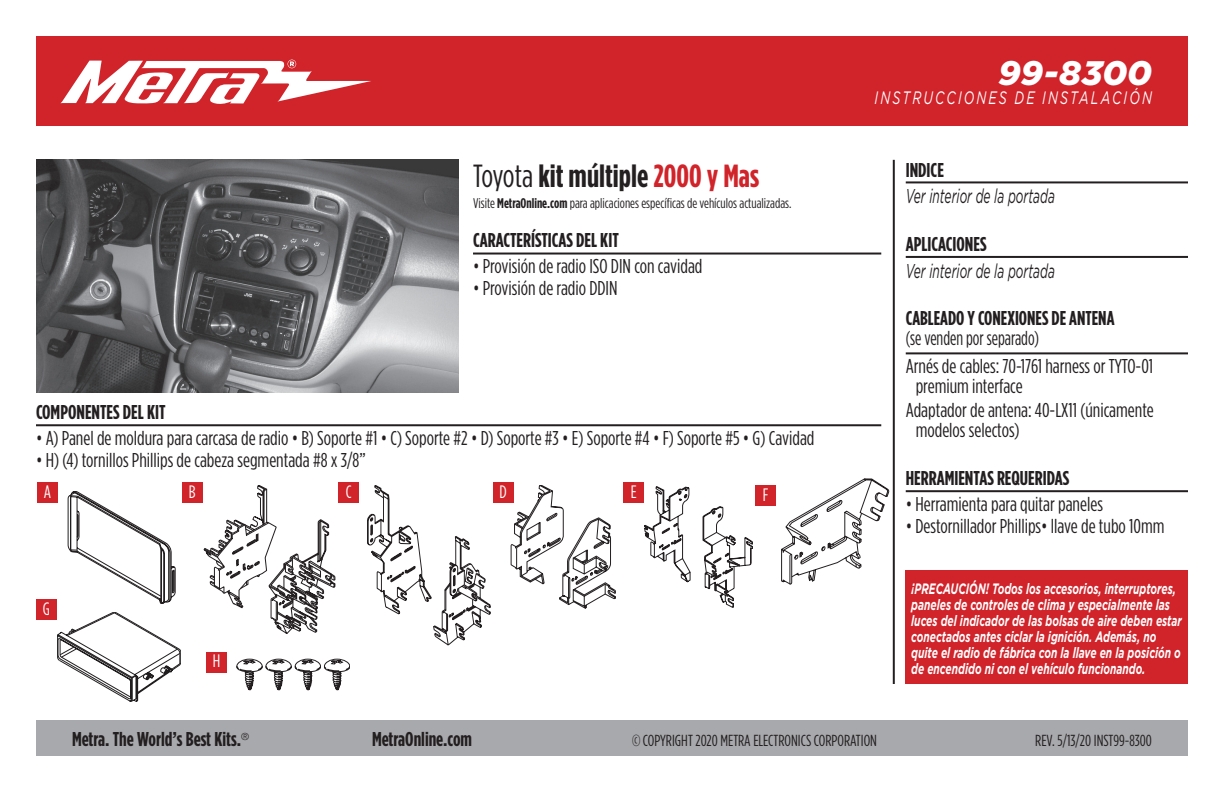
<style>
.page{position:relative;width:1224px;height:792px;background:#fff}
.page>*{position:absolute;margin:0;border:0;box-sizing:border-box;transform-origin:0 0}
.t1{font:italic 900 34px "Gotham";color:#fff}
.t2{font:700 32px "Gotham Condensed";color:#231f20}
.t3{font:20px/24px "Gotham Condensed";color:#231f20}
.t4{font:700 20px "Gotham Condensed";color:#231f20}
.t5{font:20px/28px "Gotham Condensed";color:#231f20;scale:.9 1}
.t6{font:italic 20px "Gotham";color:#231f20;scale:.6 1}
.t7{font:italic 18px "Gotham";letter-spacing:.17em;color:#fff;scale:.7 1}
.t8{font:18px "Gotham Condensed";color:#fff}
.t9{font:16px "Gotham Condensed";color:#231f20}
.t10{font:italic 700 15px/16px "Gotham";color:#fff;scale:.68 1}
.t11{font:14px "Gotham Condensed";color:#231f20}
.s1{font-weight:400}
.s2{color:#d1232a}
.s3{font-weight:700}
</style>
<div class="page">
<div style="left:36px;top:720px;width:1152px;height:36px;background:#a8a9ad"></div>
<hr style="left:893px;top:160px;width:2px;height:524px;background:#231f20">
<div style="left:906px;top:570px;width:282px;height:114px;background:#d1232a"></div>
<div style="left:36px;top:36px;width:1152px;height:90px;background:#d1232a"></div>
<svg style="left:60px;top:60px;width:311px;height:44px"></svg>
<img style="left:36px;top:160px;width:423px;height:232px">
<hr style="left:473px;top:253px;width:408px;height:2px;background:#231f20">
<hr style="left:36px;top:424px;width:845px;height:2px;background:#231f20">
<hr style="left:906px;top:490px;width:282px;height:2px;background:#231f20">
<hr style="left:906px;top:352px;width:282px;height:2px;background:#231f20">
<hr style="left:906px;top:181px;width:282px;height:2px;background:#231f20">
<div style="left:37px;top:482px;width:21px;height:21px;background:#d1232a"></div>
<div style="left:755px;top:485px;width:21px;height:21px;background:#d1232a"></div>
<div style="left:36px;top:600px;width:21px;height:20px;background:#d1232a"></div>
<div style="left:206px;top:652px;width:21px;height:20px;background:#d1232a"></div>
<div style="left:182px;top:482px;width:20px;height:21px;background:#d1232a"></div>
<div style="left:338px;top:482px;width:21px;height:21px;background:#d1232a"></div>
<div style="left:493px;top:482px;width:21px;height:21px;background:#d1232a"></div>
<div style="left:624px;top:482px;width:20px;height:21px;background:#d1232a"></div>
<svg style="left:57px;top:612px;width:124px;height:90px"></svg>
<svg style="left:237px;top:658px;width:113px;height:32px"></svg>
<svg style="left:68px;top:491px;width:107px;height:113px"></svg>
<svg style="left:204px;top:485px;width:131px;height:149px"></svg>
<svg style="left:367px;top:485px;width:124px;height:160px"></svg>
<svg style="left:511px;top:485px;width:105px;height:123px"></svg>
<svg style="left:644px;top:487px;width:109px;height:120px"></svg>
<svg style="left:781px;top:479px;width:108px;height:105px"></svg>
<hr style="left:906px;top:256px;width:282px;height:2px;background:#231f20">
<h1 class="t1" style="left:999px;top:53px;width:155px">99-8300</h1>
<h2 class="t2" style="left:473px;top:158px;width:288px"><span class="s1">Toyota</span> kit múltiple <span class="s2">2000 y Mas</span></h2>
<p class="t11" style="left:473px;top:195px;width:320px">Visite <span class="s3">MetraOnline.com</span> para aplicaciones específicas de vehículos actualizadas.</p>
<p class="t4" style="left:473px;top:229px;width:147px">CARACTERÍSTICAS DEL KIT</p>
<p class="t3" style="left:473px;top:254px;width:231px">• Provisión de radio ISO DIN con cavidad</p>
<p class="t3" style="left:473px;top:276px;width:146px">• Provisión de radio DDIN</p>
<p class="t4" style="left:36px;top:401px;width:131px">COMPONENTES DEL KIT</p>
<p class="t3" style="left:36px;top:426px;width:780px">• A) Panel de moldura para carcasa de radio • B) Soporte #1 • C) Soporte #2 • D) Soporte #3 • E) Soporte #4 • F) Soporte #5 • G) Cavidad</p>
<p class="t3" style="left:36px;top:448px;width:331px">• H) (4) tornillos Phillips de cabeza segmentada #8 x 3/8”</p>
<p class="t8" style="left:189px;top:482px;width:8px">B</p>
<p class="t8" style="left:346px;top:482px;width:7px">C</p>
<p class="t8" style="left:500px;top:482px;width:9px">D</p>
<p class="t8" style="left:631px;top:482px;width:7px">E</p>
<p class="t8" style="left:44px;top:482px;width:9px">A</p>
<p class="t8" style="left:763px;top:485px;width:7px">F</p>
<p class="t8" style="left:43px;top:599px;width:9px">G</p>
<p class="t8" style="left:213px;top:651px;width:9px">H</p>
<p class="t7" style="left:875px;top:88px;width:398px">INSTRUCCIONES DE INSTALACIÓN</p>
<p class="t4" style="left:906px;top:158px;width:40px">INDICE</p>
<p class="t6" style="left:906px;top:185px;width:250px">Ver interior de la portada</p>
<p class="t4" style="left:906px;top:233px;width:82px">APLICACIONES</p>
<p class="t6" style="left:906px;top:259px;width:250px">Ver interior de la portada</p>
<p class="t4" style="left:906px;top:307px;width:210px">CABLEADO Y CONEXIONES DE ANTENA</p>
<p class="t5" style="left:906px;top:324px;width:276px">(se venden por separado)<br>Arnés de cables: 70-1761 harness or TYTO-01</p>
<p class="t3" style="left:906px;top:374px;width:249px;text-indent:10px">premium interface<br>Adaptador de antena: 40-LX11 (únicamente</p>
<p class="t3" style="left:916px;top:418px;width:105px">modelos selectos)</p>
<p class="t4" style="left:906px;top:467px;width:165px">HERRAMIENTAS REQUERIDAS</p>
<p class="t3" style="left:906px;top:492px;width:199px">• Herramienta para quitar paneles</p>
<p class="t3" style="left:906px;top:514px;width:260px">• Destornillador Phillips• llave de tubo 10mm</p>
<p class="t10" style="left:911px;top:580px;width:399px">¡PRECAUCIÓN! Todos los accesorios, interruptores, paneles de controles de clima y especialmente las luces del indicador de las bolsas de aire deben estar conectados antes ciclar la ignición. Además, no quite el radio de fábrica con la llave en la posición o de encendido ni con el vehículo funcionando.</p>
<p class="t4" style="left:72px;top:728px;width:179px">Metra. The World’s Best Kits.<sup>®</sup></p>
<p class="t4" style="left:372px;top:728px;width:102px">MetraOnline.com</p>
<p class="t9" style="left:632px;top:732px;width:247px">© COPYRIGHT 2020 METRA ELECTRONICS CORPORATION</p>
<p class="t9" style="left:1035px;top:732px;width:118px">REV. 5/13/20 INST99-8300</p>
</div>
